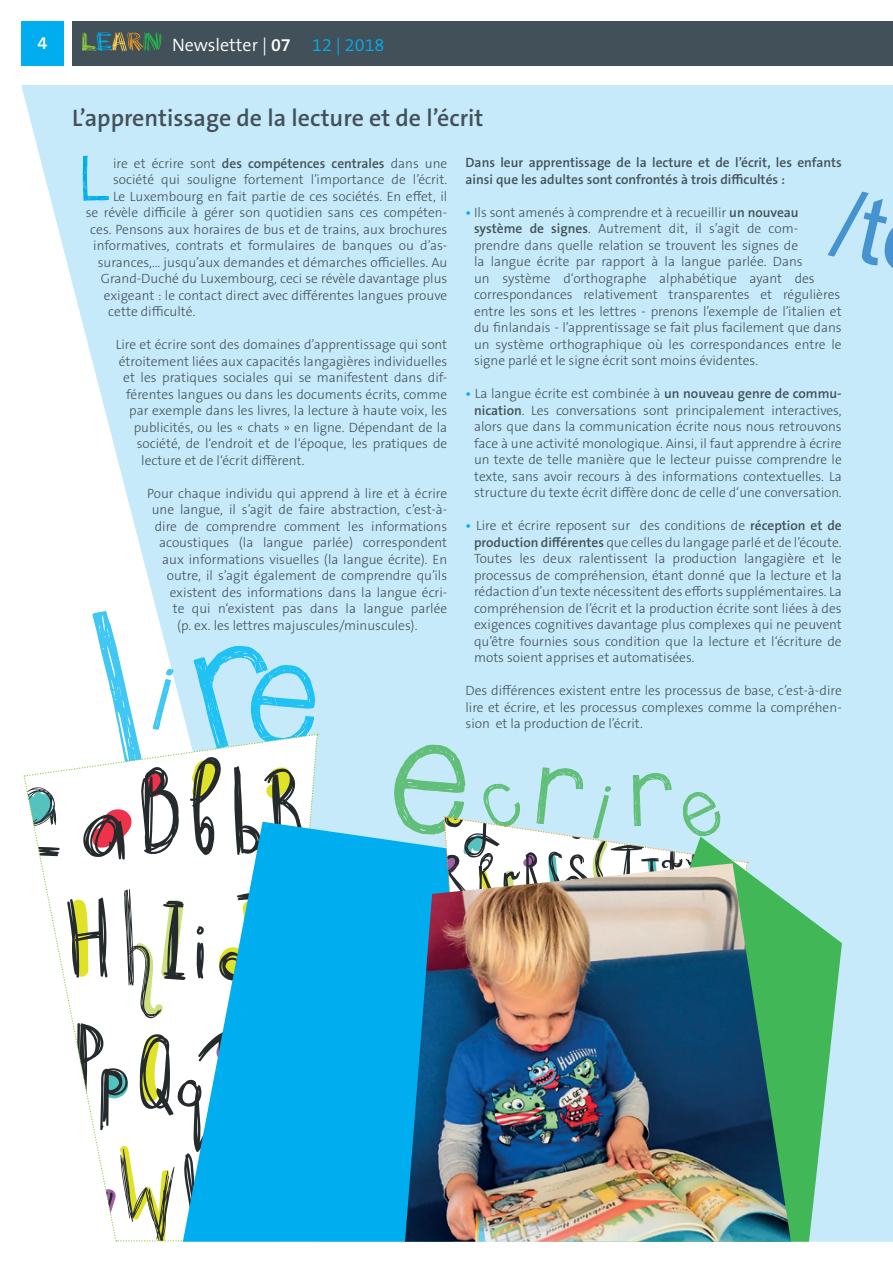
<style>
.page{position:relative;width:893px;height:1263px;background:#fff}
.page>*{position:absolute;margin:0;border:0;box-sizing:border-box;transform-origin:0 0}
.t1{font:51px "Janda Safeand Sound";color:#00aeef}
.t2{font:600 24px "The Sans B W6";color:#425159}
.t3{font:300 18px "The Sans B W4";color:#fff}
.t4{font:600 18px "The Sans B W6";color:#fff}
.t5{font:300 13.5px/16.5px "The Sans B W3";color:#425159;text-align:justify}
.t6{font:600 13.5px/16.5px "The Sans B W6";color:#425159}
.s1{font-family:"The Sans B W6";font-weight:600}
.s2{color:#00aeef}
.s3{font-family:"The Sans B W3";font-weight:300}
.s4{font-family:"The Sans B W6";font-weight:600;color:#00aeef}
</style>
<div class="page">
<div style="left:72px;top:21px;width:821px;height:45px;background:#425159"></div>
<div style="left:21px;top:21px;width:43px;height:45px;background:#00aeef"></div>
<svg style="left:82px;top:32px;width:79px;height:19px"></svg>
<div style="left:21px;top:85px;width:872px;height:1157px;background:#c6eafa"></div>
<div style="left:183px;top:822px;width:222px;height:420px;background:#00aeef"></div>
<svg style="left:748px;top:837px;width:94px;height:405px;background:#81cfa5"></svg>
<img style="left:405px;top:863px;width:386px;height:379px">
<img style="left:389px;top:740px;width:359px;height:498px">
<svg style="left:23px;top:610px;width:297px;height:631px"></svg>
<div style="left:824px;top:187px;width:69px;height:101px;background:#c6eafa"></div>
<h3 class="t4" style="left:38px;top:31px;width:11px">4</h3>
<h3 class="t3" style="left:172px;top:33px;width:214px">Newsletter | <span class="s1">07</span> <span class="s2">12 | 2018</span></h3>
<h2 class="t2" style="left:72px;top:103px;width:413px">L’apprentissage de la lecture et de l’écrit</h2>
<h1 class="t1" style="left:81px;top:143px;width:31px">L</h1>
<p class="t6" style="left:113px;top:155px;width:336px"><span class="s3">ire et écrire sont</span> des compétences centrales <span class="s3">dans une</span></p>
<p class="t5" style="left:113px;top:171px;width:336px">société qui souligne fortement l’importance de l’écrit.</p>
<p class="t5" style="left:113px;top:188px;width:336px">Le Luxembourg en fait partie de ces sociétés. En effet, il</p>
<p class="t5" style="left:86px;top:204px;width:363px">se révèle difficile à gérer son quotidien sans ces compéten-</p>
<p class="t5" style="left:90px;top:221px;width:359px">ces. Pensons aux horaires de bus et de trains, aux brochures</p>
<p class="t5" style="left:93px;top:237px;width:356px">informatives, contrats et formulaires de banques ou d’as-</p>
<p class="t5" style="left:98px;top:254px;width:351px">surances,... jusqu’aux demandes et démarches officielles. Au</p>
<p class="t5" style="left:101px;top:270px;width:348px">Grand-Duché du Luxembourg, ceci se révèle davantage plus</p>
<p class="t5" style="left:104px;top:287px;width:345px">exigeant : le contact direct avec différentes langues prouve</p>
<p class="t5" style="left:108px;top:303px;width:89px">cette difficulté.</p>
<p class="t5" style="left:116px;top:336px;width:333px">Lire et écrire sont des domaines d’apprentissage qui sont</p>
<p class="t5" style="left:119px;top:353px;width:330px">étroitement liées aux capacités langagières individuelles</p>
<p class="t5" style="left:123px;top:369px;width:325px">et les pratiques sociales qui se manifestent dans dif-</p>
<p class="t5" style="left:126px;top:386px;width:323px">férentes langues ou dans les documents écrits, comme</p>
<p class="t5" style="left:129px;top:402px;width:320px">par exemple dans les livres, la lecture à haute voix, les</p>
<p class="t5" style="left:134px;top:419px;width:315px">publicités, ou les « chats » en ligne. Dépendant de la</p>
<p class="t5" style="left:137px;top:435px;width:312px">société, de l‘endroit et de l‘époque, les pratiques de</p>
<p class="t5" style="left:141px;top:452px;width:165px">lecture et de l‘écrit diffèrent.</p>
<p class="t5" style="left:147px;top:485px;width:301px">Pour chaque individu qui apprend à lire et à écrire</p>
<p class="t5" style="left:152px;top:501px;width:297px">une langue, il s’agit de faire abstraction, c’est-à-</p>
<p class="t5" style="left:155px;top:518px;width:294px">dire de comprendre comment les informations</p>
<p class="t5" style="left:159px;top:534px;width:290px">acoustiques (la langue parlée) correspondent</p>
<p class="t5" style="left:162px;top:551px;width:286px">aux informations visuelles (la langue écrite). En</p>
<p class="t5" style="left:167px;top:567px;width:282px">outre, il s’agit également de comprendre qu’ils</p>
<p class="t5" style="left:170px;top:584px;width:279px">existent des informations dans la langue écri-</p>
<p class="t5" style="left:173px;top:600px;width:276px">te qui n‘existent pas dans la langue parlée</p>
<p class="t5" style="left:177px;top:617px;width:242px">(p. ex. les lettres majuscules/minuscules).</p>
<p class="t6" style="left:466px;top:155px;width:378px">Dans leur apprentissage de la lecture et de l’écrit, les enfants ainsi que les adultes sont confrontés à trois difficultés :</p>
<p class="t5" style="left:474px;top:204px;width:369px;text-align:left;text-indent:-9px"><span class="s4">•</span> Ils sont amenés à comprendre et à recueillir <span class="s1">un nouveau système de signes</span>. Autrement dit, il s’agit de com&shy;prendre dans quelle relation se trouvent les signes de<br>la langue écrite par rapport à la langue parlée. Dans<br>un système d‘orthographe alphabétique ayant des correspondances relativement transparentes et régulières entre les sons et les lettres - prenons l’exemple de l’italien et du finlandais - l’apprentissage se fait plus facilement que dans un système orthographique où les correspondances entre le signe parlé et le signe écrit sont moins évidentes.</p>
<p class="t5" style="left:474px;top:386px;width:369px;text-indent:-9px"><span class="s4">•</span> La langue écrite est combinée à <span class="s1">un nouveau genre de commu&shy;nication</span>. Les conversations sont principalement interactives, alors que dans la communication écrite nous nous retrouvons face à une activité monologique. Ainsi, il faut apprendre à écrire un texte de telle manière que le lecteur puisse comprendre le texte, sans avoir recours à des informations contextuelles. La structure du texte écrit diffère donc de celle d‘une conversation.</p>
<p class="t5" style="left:474px;top:518px;width:369px;text-indent:-9px"><span class="s4">•</span> Lire et écrire reposent sur des conditions de <span class="s1">réception et de production différentes</span> que celles du langage parlé et de l’écoute.<br>Toutes les deux ralentissent la production langagière et le processus de compréhension, étant donné que la lecture et la rédaction d’un texte nécessitent des efforts supplémentaires. La compréhension de l’écrit et la production écrite sont liées à des exigences cognitives davantage plus complexes qui ne peuvent qu’être fournies sous condition que la lecture et l‘écriture de mots soient apprises et automatisées.</p>
<p class="t5" style="left:466px;top:683px;width:378px">Des différences existent entre les processus de base, c’est-à-dire lire et écrire, et les processus complexes comme la compréhen&shy;sion et la production de l’écrit.</p>
</div>
